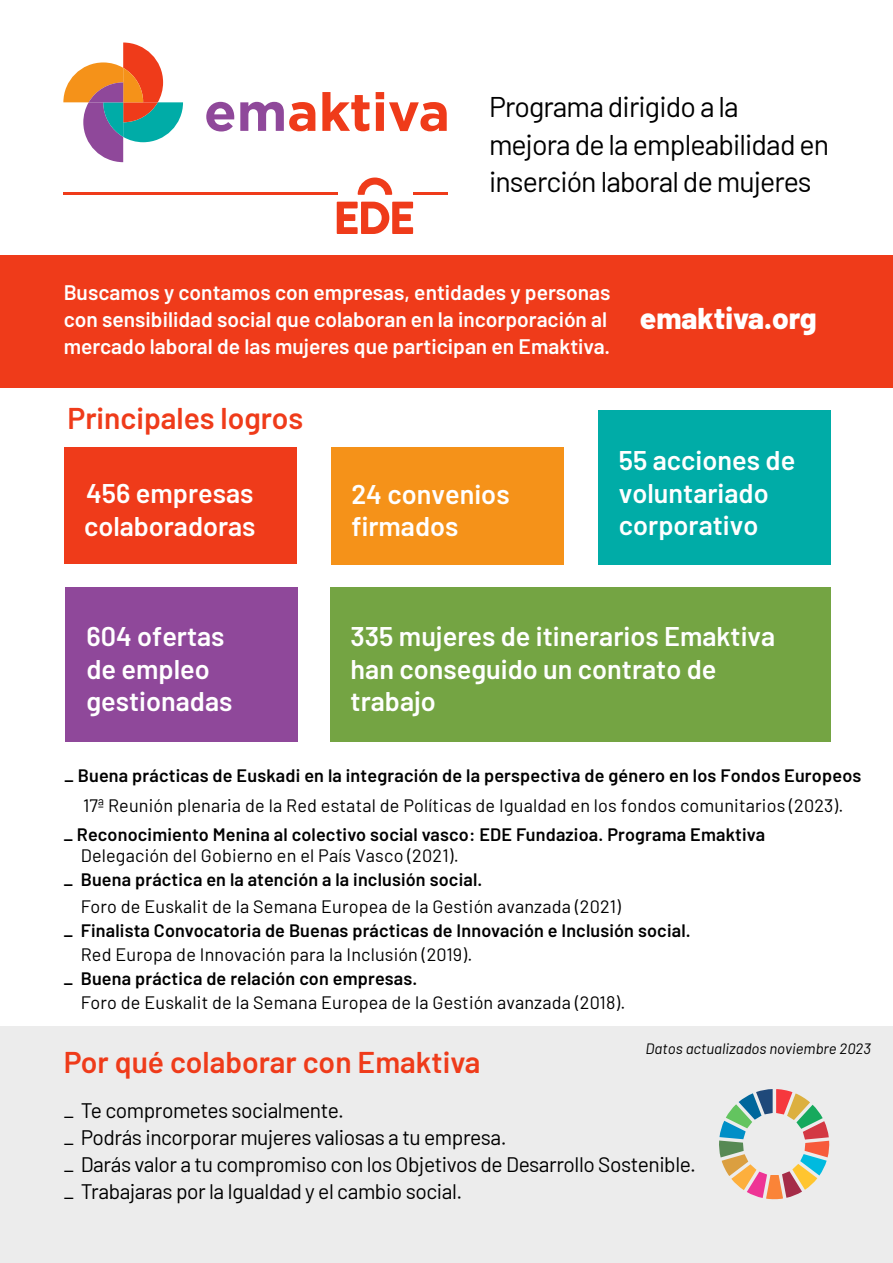
<style>
.page{position:relative;width:893px;height:1263px;background:#fff}
.page>*{position:absolute;margin:0;border:0;box-sizing:border-box;transform-origin:0 0}
.t1{font:600 30px "Barlow";color:#ef3b1a}
.t2{font:800 30px "Barlow";color:#fff}
.t3{font:28.5px/37.5px "Barlow";letter-spacing:-.03em;color:#000}
.t4{font:600 27px/32.4px "Barlow";color:#fff}
.t5{font:21px/27px "Barlow";letter-spacing:-.02em;color:#000}
.t6{font:600 21px/27px "Barlow";color:#fff}
.t7{font:600 18px "Barlow";letter-spacing:.01em;color:#000}
.t8{font:18px "Barlow";letter-spacing:.01em;color:#000}
.t9{font:italic 15px "Barlow";color:#000}
</style>
<div class="page">
<div style="left:0;top:1027px;width:893px;height:236px;background:#ececec"></div>
<div style="left:0;top:255px;width:893px;height:132px;background:#ef3b1a"></div>
<svg style="left:63px;top:43px;width:120px;height:119px"></svg>
<svg style="left:206px;top:102px;width:28px;height:29px"></svg>
<svg style="left:240px;top:102px;width:75px;height:29px"></svg>
<svg style="left:322px;top:92px;width:47px;height:39px"></svg>
<svg style="left:376px;top:92px;width:71px;height:39px"></svg>
<svg style="left:358px;top:178px;width:34px;height:17px"></svg>
<svg style="left:337px;top:202px;width:76px;height:32px"></svg>
<hr style="left:63px;top:192px;width:274px;height:3px;background:#ef3b1a">
<hr style="left:413px;top:192px;width:34px;height:3px;background:#ef3b1a">
<div style="left:65px;top:447px;width:232px;height:117px;background:#ef3b1a"></div>
<div style="left:65px;top:587px;width:232px;height:154px;background:#8f489a"></div>
<div style="left:332px;top:447px;width:232px;height:118px;background:#f59219"></div>
<div style="left:330px;top:587px;width:501px;height:154px;background:#74a443"></div>
<div style="left:598px;top:411px;width:233px;height:154px;background:#00aca7"></div>
<svg style="left:719px;top:1089px;width:110px;height:110px"></svg>
<h2 class="t3" style="left:489px;top:86px;width:342px">Programa dirigido a la<br>mejora de la empleabilidad en inserción laboral de mujeres</h2>
<p class="t6" style="left:64px;top:277px;width:548px">Buscamos y contamos con empresas, entidades y personas con sensibilidad social que colaboran en la incorporación al mercado laboral de las mujeres que participan en Emaktiva.</p>
<h1 class="t2" style="left:640px;top:296px;width:178px">emaktiva.org</h1>
<h1 class="t1" style="left:67px;top:396px;width:237px">Principales logros</h1>
<h3 class="t4" style="left:84px;top:475px;width:173px">456 empresas colaboradoras</h3>
<h3 class="t4" style="left:351px;top:475px;width:160px">24 convenios firmados</h3>
<h3 class="t4" style="left:619px;top:442px;width:178px">55 acciones de voluntariado corporativo</h3>
<h3 class="t4" style="left:86px;top:618px;width:148px">604 ofertas de empleo gestionadas</h3>
<h3 class="t4" style="left:351px;top:618px;width:426px">335 mujeres de itinerarios Emaktiva han conseguido un contrato de trabajo</h3>
<p class="t7" style="left:65px;top:763px;width:798px">_ Buena prácticas de Euskadi en la integración de la perspectiva de género en los Fondos Europeos</p>
<p class="t8" style="left:83px;top:792px;width:762px">17ª Reunión plenaria de la Red estatal de Políticas de Igualdad en los fondos comunitarios (2023).</p>
<p class="t7" style="left:64px;top:821px;width:703px">_ Reconocimiento Menina al colectivo social vasco: EDE Fundazioa. Programa Emaktiva</p>
<p class="t8" style="left:81px;top:843px;width:379px">Delegación del Gobierno en el País Vasco (2021).</p>
<p class="t7" style="left:64px;top:867px;width:420px">_ Buena práctica en la atención a la inclusión social.</p>
<p class="t8" style="left:81px;top:893px;width:542px">Foro de Euskalit de la Semana Europea de la Gestión avanzada (2021)</p>
<p class="t7" style="left:64px;top:917px;width:628px">_ Finalista Convocatoria de Buenas prácticas de Innovación e Inclusión social.</p>
<p class="t8" style="left:81px;top:941px;width:393px">Red Europa de Innovación para la Inclusión (2019).</p>
<p class="t7" style="left:64px;top:965px;width:355px">_ Buena práctica de relación con empresas.</p>
<p class="t8" style="left:81px;top:989px;width:546px">Foro de Euskalit de la Semana Europea de la Gestión avanzada (2018).</p>
<p class="t9" style="left:646px;top:1038px;width:227px">Datos actualizados noviembre 2023</p>
<h1 class="t1" style="left:64px;top:1040px;width:418px">Por qué colaborar con Emaktiva</h1>
<p class="t5" style="left:64px;top:1095px;width:634px">_ Te comprometes socialmente.<br>_ Podrás incorporar mujeres valiosas a tu empresa.<br>_ Darás valor a tu compromiso con los Objetivos de Desarrollo Sostenible. _ Trabajaras por la Igualdad y el cambio social.</p>
</div>
